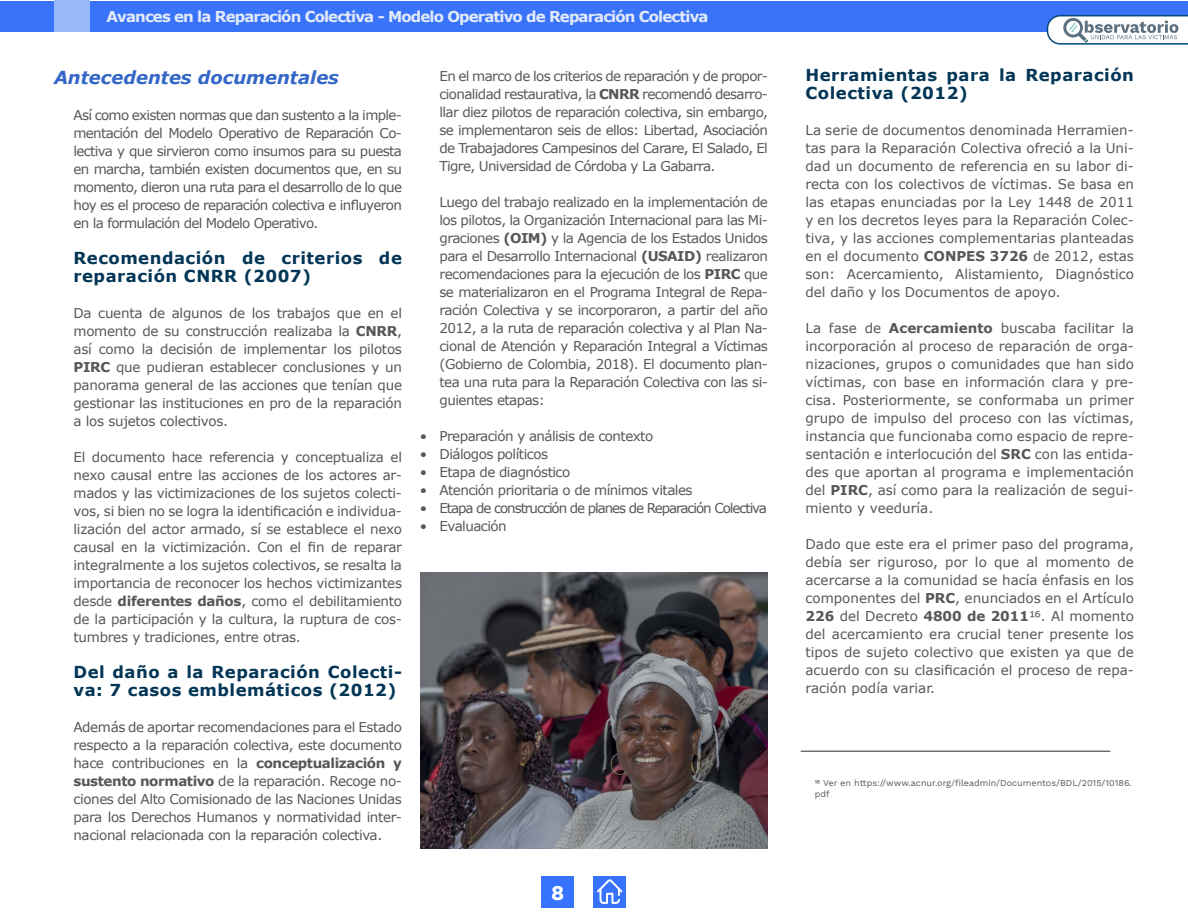
<style>
.page{position:relative;width:1188px;height:918px;background:#fff}
.page>*{position:absolute;margin:0;border:0;box-sizing:border-box;transform-origin:0 0}
.t1{font:700 21px "Work Sans";color:#fff}
.t2{font:italic 700 18px "Verdana";color:#3366c7}
.t3{font:700 16.5px/18px "Verdana";letter-spacing:.03em;color:#033656}
.t4{font:700 15px "Verdana";letter-spacing:-.06em;color:#e3ebfa}
.t5{font:13.5px/18px "Verdana";letter-spacing:-.04em;color:#575756;text-align:justify}
.t6{font:13.5px "Verdana";letter-spacing:-.08em;color:#575756}
.t7{font:9px/10.8px "Work Sans";color:#575756}
.s1{font-weight:700}
</style>
<div class="page">
<div style="left:0;top:1px;width:1188px;height:31px;background:#3873fa"></div>
<div style="left:54px;top:0;width:36px;height:32px;background:#99bafa"></div>
<svg style="left:1047px;top:15px;width:141px;height:30px"></svg>
<div style="left:594px;top:876px;width:32px;height:31px;background:#3873ff"></div>
<svg style="left:597px;top:879px;width:25px;height:25px"></svg>
<div style="left:542px;top:876px;width:32px;height:31px;background:#3873ff"></div>
<img style="left:420px;top:573px;width:348px;height:276px">
<hr style="left:801px;top:751px;width:309px;height:1px;background:#2d2d2d">
<p class="t4" style="left:107px;top:5px;width:603px">Avances en la Reparación Colectiva - Modelo Operativo de Reparación Colectiva</p>
<h2 class="t2" style="left:54px;top:65px;width:286px">Antecedentes documentales</h2>
<p class="t5" style="left:73px;top:106px;width:330px">Así como existen normas que dan sustento a la imple&shy;mentación del Modelo Operativo de Reparación Co&shy;lectiva y que sirvieron como insumos para su puesta en marcha, también existen documentos que, en su momento, dieron una ruta para el desarrollo de lo que hoy es el proceso de reparación colectiva e influyeron en la formulación del Modelo Operativo.</p>
<p class="t3" style="left:74px;top:249px;width:330px">Recomendación de criterios de reparación CNRR (2007)</p>
<p class="t5" style="left:73px;top:304px;width:330px">Da cuenta de algunos de los trabajos que en el momento de su construcción realizaba la <span class="s1">CNRR</span>, así como la decisión de implementar los pilotos <span class="s1">PIRC</span> que pudieran establecer conclusiones y un panorama general de las acciones que tenían que gestionar las instituciones en pro de la reparación a los sujetos colectivos.</p>
<p class="t5" style="left:73px;top:448px;width:330px">El documento hace referencia y conceptualiza el nexo causal entre las acciones de los actores ar&shy;mados y las victimizaciones de los sujetos colecti&shy;vos, si bien no se logra la identificación e individua&shy;lización del actor armado, sí se establece el nexo causal en la victimización. Con el fin de reparar integralmente a los sujetos colectivos, se resalta la importancia de reconocer los hechos victimizantes desde <span class="s1">diferentes daños</span>, como el debilitamiento de la participación y la cultura, la ruptura de cos&shy;tumbres y tradiciones, entre otras.</p>
<p class="t3" style="left:74px;top:663px;width:330px">Del daño a la Reparación Colecti&shy;va: 7 casos emblemáticos (2012)</p>
<p class="t5" style="left:73px;top:718px;width:330px">Además de aportar recomendaciones para el Estado respecto a la reparación colectiva, este documento hace contribuciones en la <span class="s1">conceptualización y sustento normativo</span> de la reparación. Recoge no&shy;ciones del Alto Comisionado de las Naciones Unidas para los Derechos Humanos y normatividad inter&shy;nacional relacionada con la reparación colectiva.</p>
<p class="t5" style="left:439px;top:67px;width:330px">En el marco de los criterios de reparación y de propor&shy;cionalidad restaurativa, la <span class="s1">CNRR</span> recomendó desarro&shy;llar diez pilotos de reparación colectiva, sin embargo, se implementaron seis de ellos: Libertad, Asociación de Trabajadores Campesinos del Carare, El Salado, El Tigre, Universidad de Córdoba y La Gabarra.</p>
<p class="t5" style="left:439px;top:193px;width:330px">Luego del trabajo realizado en la implementación de los pilotos, la Organización Internacional para las Mi&shy;graciones <span class="s1">(OIM)</span> y la Agencia de los Estados Unidos para el Desarrollo Internacional <span class="s1">(USAID)</span> realizaron recomendaciones para la ejecución de los <span class="s1">PIRC</span> que se materializaron en el Programa Integral de Repa&shy;ración Colectiva y se incorporaron, a partir del año 2012, a la ruta de reparación colectiva y al Plan Na&shy;cional de Atención y Reparación Integral a Víctimas (Gobierno de Colombia, 2018). El documento plan&shy;tea una ruta para la Reparación Colectiva con las si&shy;guientes etapas:</p>
<p class="t5" style="left:420px;top:427px;width:235px">• Preparación y análisis de contexto</p>
<p class="t5" style="left:420px;top:445px;width:130px">• Diálogos políticos</p>
<p class="t5" style="left:420px;top:463px;width:152px">• Etapa de diagnóstico</p>
<p class="t5" style="left:420px;top:481px;width:274px">• Atención prioritaria o de mínimos vitales</p>
<p class="t6" style="left:420px;top:499px;width:349px">• Etapa de construcción de planes de Reparación Colectiva</p>
<p class="t5" style="left:420px;top:517px;width:88px">• Evaluación</p>
<h1 class="t1" style="left:551px;top:881px;width:15px">8</h1>
<p class="t3" style="left:806px;top:65px;width:330px">Herramientas para la Reparación<br>Colectiva (2012)</p>
<p class="t5" style="left:805px;top:121px;width:330px">La serie de documentos denominada Herramien&shy;tas para la Reparación Colectiva ofreció a la Uni&shy;dad un documento de referencia en su labor di&shy;recta con los colectivos de víctimas. Se basa en las etapas enunciadas por la Ley 1448 de 2011 y en los decretos leyes para la Reparación Colec&shy;tiva, y las acciones complementarias planteadas en el documento <span class="s1">CONPES 3726</span> de 2012, estas son: Acercamiento, Alistamiento, Diagnóstico del daño y los Documentos de apoyo.</p>
<p class="t5" style="left:805px;top:319px;width:330px">La fase de <span class="s1">Acercamiento</span> buscaba facilitar la incorporación al proceso de reparación de orga&shy;nizaciones, grupos o comunidades que han sido víctimas, con base en información clara y pre&shy;cisa. Posteriormente, se conformaba un primer grupo de impulso del proceso con las víctimas, instancia que funcionaba como espacio de repre&shy;sentación e interlocución del <span class="s1">SRC</span> con las entida&shy;des que aportan al programa e implementación del <span class="s1">PIRC</span>, así como para la realización de segui&shy;miento y veeduría.</p>
<p class="t5" style="left:805px;top:535px;width:330px">Dado que este era el primer paso del programa, debía ser riguroso, por lo que al momento de acercarse a la comunidad se hacía énfasis en los componentes del <span class="s1">PRC</span>, enunciados en el Artículo <span class="s1">226</span> del Decreto <span class="s1">4800 de 2011</span>16. Al momento del acercamiento era crucial tener presente los tipos de sujeto colectivo que existen ya que de acuerdo con su clasificación el proceso de repa&shy;ración podía variar.</p>
<p class="t7" style="left:815px;top:778px;width:319px">16 Ver en https://www.acnur.org/fileadmin/Documentos/BDL/2015/10186. pdf</p>
</div>
